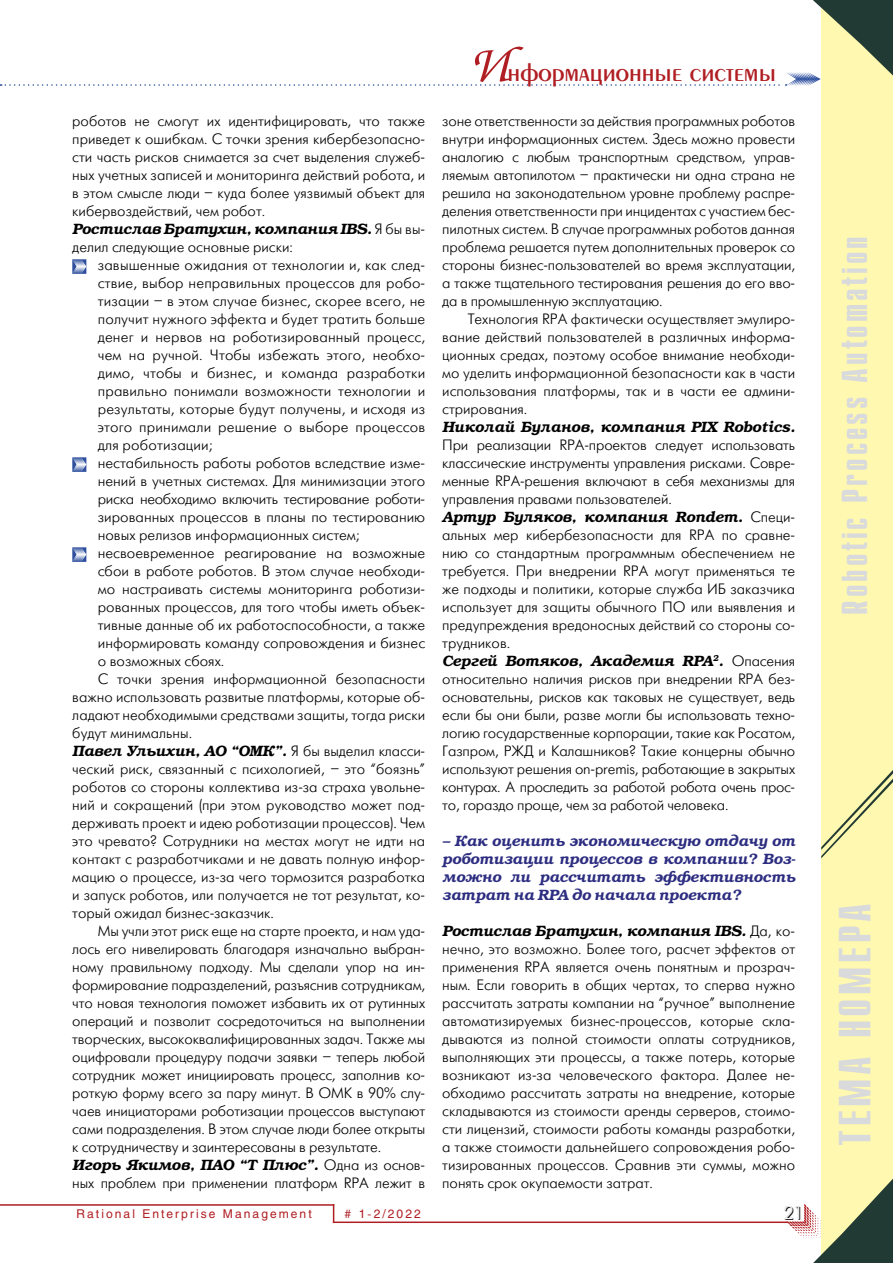
<style>
.page{position:relative;width:893px;height:1263px;background:#fff}
.page>*{position:absolute;margin:0;border:0;box-sizing:border-box;transform-origin:0 0}
.t1{font:700 45px "Compact C";letter-spacing:.08em;color:#d9dadb}
.t2{font:700 36px "Compact C";letter-spacing:.08em;color:#d9dadb}
.t3{font:27px "Penta Demi";color:#b01e23}
.t4{font:18px "Futuris Shadow C";color:#000}
.t5{font:15px/18px "Futuris Light C";color:#000;text-align:justify}
.t6{font:italic 600 15px "Bookman C";letter-spacing:-.01em;color:#000}
.t7{font:italic 600 15px/18px "Bookman C";color:#2d2d81;text-align:justify}
.t8{font:15px "Futuris Light C";letter-spacing:-.02em;color:#000}
.t9{font:12px "Helios";letter-spacing:.17em;color:#b01e23}
.s1{font-family:"Futuris Light C";font-weight:400;font-style:normal}
.s2{font-family:"Zapf Chancery C";font-size:54px}
</style>
<div class="page">
<hr style="left:0;top:1204px;width:334px;height:2px;background:#b01e23">
<svg style="left:333px;top:1206px;width:1px;height:15px"></svg>
<hr style="left:333px;top:1221px;width:455px;height:2px;background:#b01e23">
<svg style="left:72px;top:259px;width:14px;height:15px"></svg>
<svg style="left:72px;top:457px;width:14px;height:15px"></svg>
<svg style="left:72px;top:547px;width:14px;height:15px"></svg>
<div style="left:821px;top:0;width:72px;height:1263px;background:#fff8b0"></div>
<svg style="left:821px;top:770px;width:72px;height:88px"></svg>
<svg style="left:0;top:0;width:893px;height:86px"></svg>
<svg style="left:787px;top:1178px;width:106px;height:85px"></svg>
<p class="t5" style="left:72px;top:112px;width:354px">роботов не смогут их идентифицировать, что также приведет к ошибкам. С точки зрения кибербезопасно&shy;сти часть рисков снимается за счет выделения служеб&shy;ных учетных записей и мониторинга действий робота, и в этом смысле люди – куда более уязвимый объект для кибервоздействий, чем робот.</p>
<p class="t6" style="left:72px;top:220px;width:354px">Ростислав Братухин, компания IBS. <span class="s1">Я бы вы-</span></p>
<p class="t5" style="left:72px;top:238px;width:222px">делил следующие основные риски:</p>
<p class="t5" style="left:98px;top:256px;width:329px">завышенные ожидания от технологии и, как след-</p>
<p class="t5" style="left:98px;top:274px;width:329px">ствие, выбор неправильных процессов для робо-</p>
<p class="t5" style="left:98px;top:292px;width:329px">тизации – в этом случае бизнес, скорее всего, не</p>
<p class="t5" style="left:98px;top:310px;width:329px">получит нужного эффекта и будет тратить больше</p>
<p class="t5" style="left:98px;top:328px;width:329px">денег и нервов на роботизированный процесс,</p>
<p class="t5" style="left:98px;top:346px;width:329px">чем на ручной. Чтобы избежать этого, необхо-</p>
<p class="t5" style="left:98px;top:364px;width:329px">димо, чтобы и бизнес, и команда разработки</p>
<p class="t5" style="left:98px;top:382px;width:329px">правильно понимали возможности технологии и</p>
<p class="t5" style="left:98px;top:400px;width:329px">результаты, которые будут получены, и исходя из</p>
<p class="t5" style="left:98px;top:418px;width:329px">этого принимали решение о выборе процессов</p>
<p class="t5" style="left:98px;top:436px;width:116px">для роботизации;</p>
<p class="t5" style="left:98px;top:454px;width:329px">нестабильность работы роботов вследствие изме-</p>
<p class="t5" style="left:98px;top:472px;width:329px">нений в учетных системах. Для минимизации этого</p>
<p class="t8" style="left:98px;top:491px;width:329px">риска необходимо включить тестирование роботи-</p>
<p class="t5" style="left:98px;top:508px;width:329px">зированных процессов в планы по тестированию</p>
<p class="t5" style="left:98px;top:526px;width:263px">новых релизов информационных систем;</p>
<p class="t5" style="left:98px;top:544px;width:329px">несвоевременное реагирование на возможные</p>
<p class="t5" style="left:98px;top:562px;width:329px">сбои в работе роботов. В этом случае необходи-</p>
<p class="t5" style="left:98px;top:580px;width:329px">мо настраивать системы мониторинга роботизи-</p>
<p class="t5" style="left:98px;top:598px;width:329px">рованных процессов, для того чтобы иметь объек-</p>
<p class="t5" style="left:98px;top:616px;width:329px">тивные данные об их работоспособности, а также</p>
<p class="t5" style="left:98px;top:634px;width:329px">информировать команду сопровождения и бизнес</p>
<p class="t5" style="left:98px;top:652px;width:128px">о возможных сбоях.</p>
<p class="t5" style="left:98px;top:670px;width:329px">С точки зрения информационной безопасности</p>
<p class="t5" style="left:72px;top:688px;width:354px">важно использовать развитые платформы, которые об-</p>
<p class="t5" style="left:72px;top:706px;width:354px">ладают необходимыми средствами защиты, тогда риски</p>
<p class="t5" style="left:72px;top:724px;width:121px">будут минимальны.</p>
<p class="t6" style="left:72px;top:742px;width:354px">Павел Ульихин, АО “ОМК”. <span class="s1">Я бы выделил класси-</span></p>
<p class="t5" style="left:72px;top:760px;width:354px">ческий риск, связанный с психологией, – это “боязнь” роботов со стороны коллектива из-за страха увольне&shy;ний и сокращений (при этом руководство может под&shy;держивать проект и идею роботизации процессов). Чем это чревато? Сотрудники на местах могут не идти на контакт с разработчиками и не давать полную инфор&shy;мацию о процессе, из-за чего тормозится разработка и запуск роботов, или получается не тот результат, ко&shy;торый ожидал бизнес-заказчик.</p>
<p class="t5" style="left:72px;top:922px;width:354px;text-indent:26px">Мы учли этот риск еще на старте проекта, и нам уда&shy;лось его нивелировать благодаря изначально выбран&shy;ному правильному подходу. Мы сделали упор на ин&shy;формирование подразделений, разъяснив сотрудникам, что новая технология поможет избавить их от рутинных операций и позволит сосредоточиться на выполнении творческих, высококвалифицированных задач. Также мы оцифровали процедуру подачи заявки – теперь любой сотрудник может инициировать процесс, заполнив ко&shy;роткую форму всего за пару минут. В ОМК в 90% слу&shy;чаев инициаторами роботизации процессов выступают сами подразделения. В этом случае люди более открыты к сотрудничеству и заинтересованы в результате.</p>
<p class="t6" style="left:72px;top:1156px;width:354px">Игорь Якимов, ПАО “Т Плюс”. <span class="s1">Одна из основ-</span></p>
<p class="t5" style="left:72px;top:1174px;width:354px">ных проблем при применении платформ RPA лежит в</p>
<p class="t9" style="left:77px;top:1207px;width:237px">Rational Enterprise Management</p>
<p class="t9" style="left:345px;top:1207px;width:78px"># 1-2/2022</p>
<h3 class="t3" style="left:469px;top:59px;width:309px"><span class="s2">И</span>нформационные системы</h3>
<p class="t5" style="left:442px;top:112px;width:354px">зоне ответственности за действия программных роботов внутри информационных систем. Здесь можно провести аналогию с любым транспортным средством, управ&shy;ляемым автопилотом – практически ни одна страна не решила на законодательном уровне проблему распре&shy;деления ответственности при инцидентах с участием бес&shy;пилотных систем. В случае программных роботов данная проблема решается путем дополнительных проверок со стороны бизнес-пользователей во время эксплуатации, а также тщательного тестирования решения до его вво&shy;да в промышленную эксплуатацию.</p>
<p class="t5" style="left:442px;top:310px;width:354px;text-indent:26px">Технология RPA фактически осуществляет эмулиро&shy;вание действий пользователей в различных информа&shy;ционных средах, поэтому особое внимание необходи&shy;мо уделить информационной безопасности как в части использования платформы, так и в части ее админи&shy;стрирования.</p>
<p class="t6" style="left:442px;top:418px;width:354px">Николай Буланов, компания PIX Robotics.</p>
<p class="t5" style="left:442px;top:436px;width:354px">При реализации RPA-проектов следует использовать классические инструменты управления рисками. Совре&shy;менные RPA-решения включают в себя механизмы для управления правами пользователей.</p>
<p class="t6" style="left:442px;top:508px;width:354px">Артур Буляков, компания Rondem. <span class="s1">Специ-</span></p>
<p class="t5" style="left:442px;top:526px;width:354px">альных мер кибербезопасности для RPA по сравне&shy;нию со стандартным программным обеспечением не требуется. При внедрении RPA могут применяться те же подходы и политики, которые служба ИБ заказчика использует для защиты обычного ПО или выявления и предупреждения вредоносных действий со стороны со&shy;трудников.</p>
<p class="t6" style="left:442px;top:652px;width:354px">Сергей Вотяков, Академия RPA<sup>2</sup>. <span class="s1">Опасения</span></p>
<p class="t5" style="left:442px;top:670px;width:354px">относительно наличия рисков при внедрении RPA без&shy;основательны, рисков как таковых не существует, ведь если бы они были, разве могли бы использовать техно&shy;логию государственные корпорации, такие как Росатом, Газпром, РЖД и Калашников? Такие концерны обычно используют решения on-premis, работающие в закрытых контурах. А проследить за работой робота очень прос&shy;то, гораздо проще, чем за работой человека.</p>
<p class="t7" style="left:442px;top:832px;width:355px">– Как оценить экономическую отдачу от роботизации процессов в компании? Воз&shy;можно ли рассчитать эффективность затрат на RPA до начала проекта?</p>
<p class="t6" style="left:442px;top:922px;width:354px">Ростислав Братухин, компания IBS. <span class="s1">Да, ко-</span></p>
<p class="t5" style="left:442px;top:940px;width:354px">нечно, это возможно. Более того, расчет эффектов от применения RPA является очень понятным и прозрач&shy;ным. Если говорить в общих чертах, то сперва нужно рассчитать затраты компании на “ручное” выполнение автоматизируемых бизнес-процессов, которые скла&shy;дываются из полной стоимости оплаты сотрудников, выполняющих эти процессы, а также потерь, которые возникают из-за человеческого фактора. Далее не&shy;обходимо рассчитать затраты на внедрение, которые складываются из стоимости аренды серверов, стоимо&shy;сти лицензий, стоимости работы команды разработки, а также стоимости дальнейшего сопровождения робо&shy;тизированных процессов. Сравнив эти суммы, можно понять срок окупаемости затрат.</p>
<p class="t4" style="left:784px;top:1204px;width:21px">21</p>
<h2 class="t2" style="left:837px;top:615px;width:380px;rotate:-90deg">Robotic Process Automation</h2>
<h1 class="t1" style="left:833px;top:1145px;width:244px;rotate:-90deg">ТЕМА НОМЕРА</h1>
</div>
